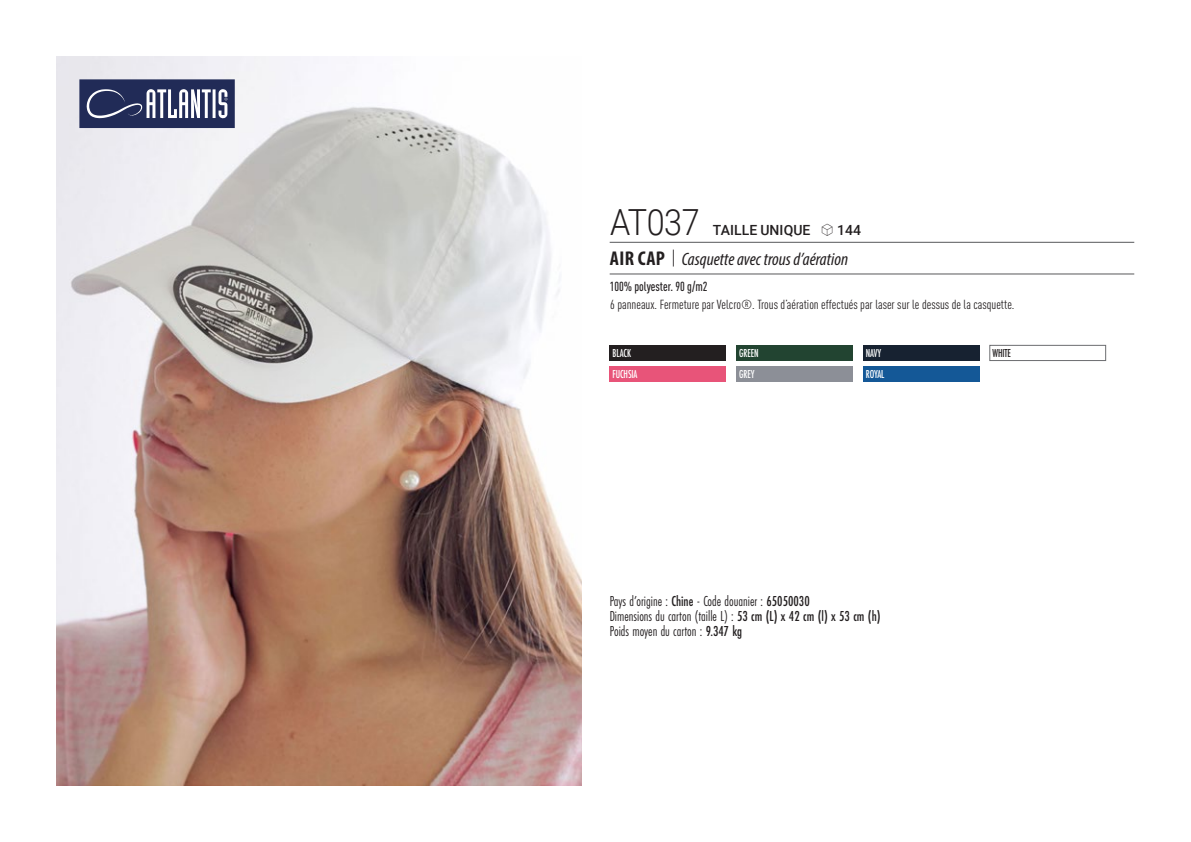
<style>
.page{position:relative;width:1191px;height:842px;background:#fff}
.page>*{position:absolute;margin:0;border:0;box-sizing:border-box;transform-origin:0 0}
.t1{font:300 36px "Roboto";letter-spacing:-.015em;color:#231f20;scale:.9 1}
.t2{font:italic 18px "Myriad Variable Concept";color:#231f20}
.t3{font:15px "Futura PT Cond";color:#231f20;scale:.95 1}
.t4{font:500 14px "Roboto";letter-spacing:.005em;color:#231f20}
.t5{font:condensed 13px "DIN Pro";color:#231f20}
.grammage_2020{font:500 condensed 13px "DIN Pro";color:#231f20;scale:.95 1}
.Coloris_nuancier_bla{font:500 12px "Futura PT Cond";letter-spacing:-.01em;color:#fff;scale:.9 1}
.Coloris_nuancier{font:500 12px "Futura PT Cond";letter-spacing:-.01em;color:#231f20;scale:.9 1}
.s1{font-family:"Linotype Shapeshifter";font-weight:400;font-size:16px}
.s2{font-family:"Myriad Pro";font-weight:700;font-style:normal;font-stretch:condensed;font-size:20px}
.s3{font-family:"Roboto Condensed";font-weight:300;font-style:normal;font-size:20px}
.s4{font-weight:500}
</style>
<div class="page">
<img style="left:57px;top:57px;width:524px;height:728px">
<div style="left:609px;top:345px;width:117px;height:16px;background:#231f20"></div>
<div style="left:609px;top:367px;width:117px;height:15px;background:#e85479"></div>
<div style="left:736px;top:345px;width:116px;height:16px;background:#224431"></div>
<div style="left:736px;top:367px;width:116px;height:15px;background:#8c8f97"></div>
<div style="left:863px;top:345px;width:116px;height:16px;background:#172231"></div>
<div style="left:863px;top:367px;width:116px;height:15px;background:#145897"></div>
<div style="left:989px;top:345px;width:116px;height:16px;background:#fff;border:1px solid #6c6d70"></div>
<svg style="left:79px;top:79px;width:156px;height:49px;background:#4a5276"></svg>
<hr style="left:609px;top:242px;width:525px;height:1px;background:#57585a">
<hr style="left:609px;top:274px;width:525px;height:1px;background:#57585a">
<p class="t1" style="left:610px;top:197px;width:101px">AT037</p>
<p class="t4" style="left:713px;top:220px;width:150px">TAILLE UNIQUE <span class="s1">S</span> 144</p>
<p class="t2" style="left:610px;top:249px;width:240px"><span class="s2">AIR CAP</span> <span class="s3">|</span> Casquette avec trous d’aération</p>
<p class="grammage_2020" style="left:609px;top:277px;width:104px">100% polyester. 90 g/m2</p>
<p class="t5" style="left:610px;top:295px;width:406px">6 panneaux. Fermeture par Velcro®. Trous d’aération effectués par laser sur le dessus de la casquette.</p>
<p class="Coloris_nuancier_bla" style="left:612px;top:346px;width:22px">BLACK</p>
<p class="Coloris_nuancier_bla" style="left:612px;top:367px;width:29px">FUCHSIA</p>
<p class="Coloris_nuancier_bla" style="left:739px;top:346px;width:23px">GREEN</p>
<p class="Coloris_nuancier_bla" style="left:739px;top:367px;width:19px">GREY</p>
<p class="Coloris_nuancier_bla" style="left:866px;top:346px;width:18px">NAVY</p>
<p class="Coloris_nuancier_bla" style="left:866px;top:367px;width:22px">ROYAL</p>
<p class="Coloris_nuancier" style="left:992px;top:346px;width:22px">WHITE</p>
<p class="t3" style="left:609px;top:592px;width:212px">Pays d’origine : <span class="s4">Chine</span> - Code douanier : <span class="s4">65050030</span></p>
<p class="t3" style="left:609px;top:607px;width:287px">Dimensions du carton (taille L) : <span class="s4">53 cm (L) x 42 cm (l) x 53 cm (h)</span></p>
<p class="t3" style="left:609px;top:622px;width:141px">Poids moyen du carton : <span class="s4">9.347 kg</span></p>
</div>
